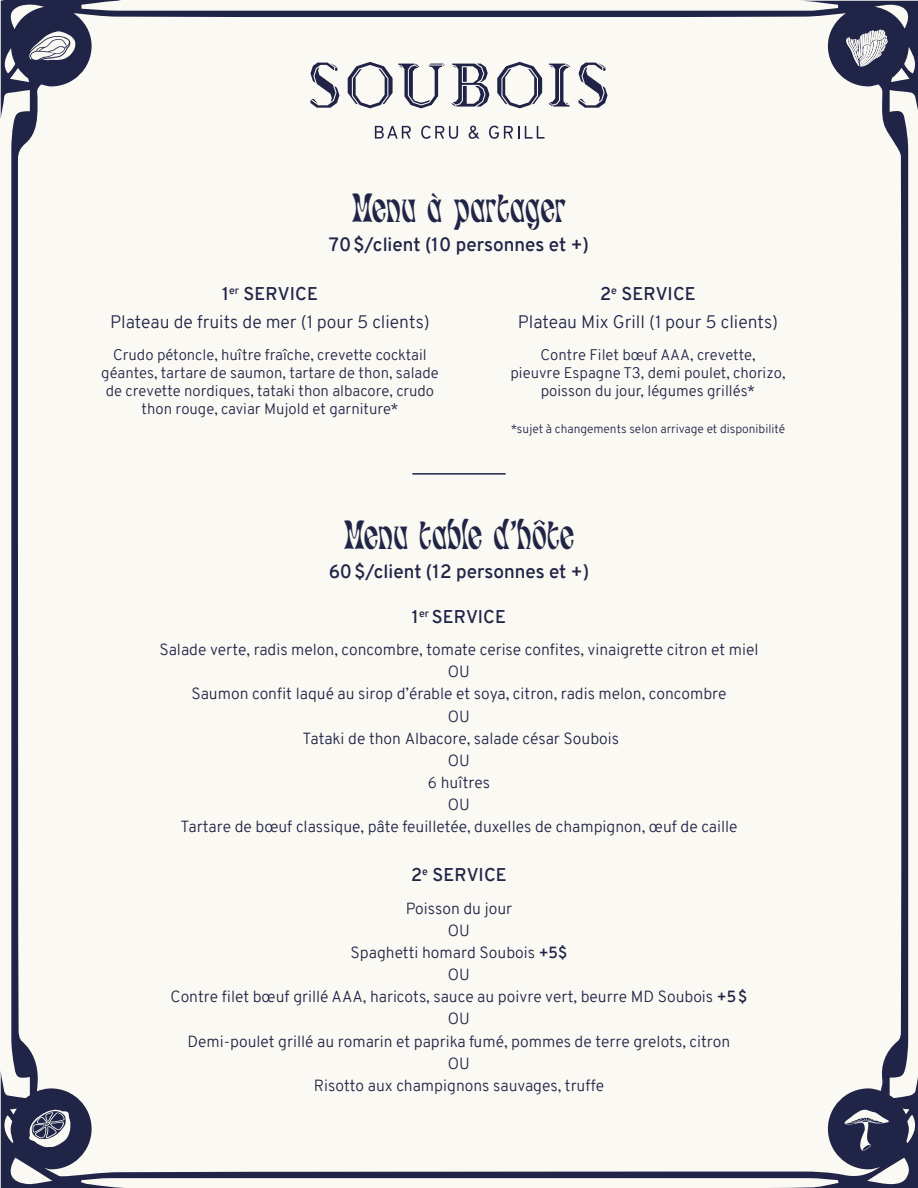
<style>
.page{position:relative;width:918px;height:1188px;background:#fff}
.page>*{position:absolute;margin:0;border:0;box-sizing:border-box;transform-origin:0 0}
.t1{font:40.35px "Molen";letter-spacing:.02em;color:#202447}
.t2{font:600 18.9px "Overpass";color:#202447}
.t3{font:600 18px "Overpass";letter-spacing:.01em;color:#202447}
.t4{font:300 17.7px "Overpass";color:#202447}
.t5{font:300 15.75px/22.2px "Overpass";color:#202447;text-align:center}
.t6{font:300 15px/18px "Overpass";color:#202447;text-align:center}
.t7{font:300 12px "Overpass";color:#202447}
.s1{font-weight:600}
</style>
<div class="page">
<div style="left:1px;top:0;width:917px;height:1188px;background:#fbf9f3"></div>
<svg style="left:845px;top:1110px;width:44px;height:41px"></svg>
<svg style="left:29px;top:31px;width:46px;height:29px"></svg>
<svg style="left:29px;top:1110px;width:41px;height:37px"></svg>
<svg style="left:846px;top:30px;width:42px;height:37px"></svg>
<hr style="left:412px;top:473px;width:94px;height:2px;background:#202347">
<svg style="left:310px;top:62px;width:298px;height:46px"></svg>
<svg style="left:375px;top:126px;width:36px;height:13px"></svg>
<svg style="left:421px;top:126px;width:37px;height:13px"></svg>
<svg style="left:469px;top:126px;width:11px;height:13px"></svg>
<svg style="left:489px;top:126px;width:30px;height:13px"></svg>
<svg style="left:525px;top:126px;width:20px;height:13px"></svg>
<h1 class="t1" style="left:352px;top:187px;width:216px">Menu à partager</h1>
<p class="t2" style="left:329px;top:231px;width:262px">70$/client (10 personnes et +)</p>
<p class="t3" style="left:222px;top:280px;width:97px">1<sup>er</sup> SERVICE</p>
<p class="t4" style="left:110px;top:310px;width:321px">Plateau de fruits de mer (1 pour 5 clients)</p>
<p class="t6" style="left:101px;top:346px;width:339px">Crudo pétoncle, huître fraîche, crevette cocktail géantes, tartare de saumon, tartare de thon, salade de crevette nordiques, tataki thon albacore, crudo thon rouge, caviar Mujold et garniture*</p>
<p class="t3" style="left:600px;top:280px;width:97px">2<sup>e</sup> SERVICE</p>
<p class="t4" style="left:518px;top:310px;width:262px">Plateau Mix Grill (1 pour 5 clients)</p>
<p class="t6" style="left:510px;top:346px;width:277px">Contre Filet bœuf AAA, crevette,<br>pieuvre Espagne T3, demi poulet, chorizo, poisson du jour, légumes grillés*</p>
<p class="t7" style="left:511px;top:420px;width:276px">*sujet à changements selon arrivage et disponibilité</p>
<h1 class="t1" style="left:344px;top:514px;width:232px">Menu table d’hôte</h1>
<p class="t2" style="left:329px;top:558px;width:262px">60$/client (12 personnes et +)</p>
<p class="t3" style="left:412px;top:604px;width:96px">1<sup>er</sup> SERVICE</p>
<p class="t5" style="left:159px;top:639px;width:601px">Salade verte, radis melon, concombre, tomate cerise confites, vinaigrette citron et miel OU<br>Saumon confit laqué au sirop d’érable et soya, citron, radis melon, concombre<br>OU<br>Tataki de thon Albacore, salade césar Soubois<br>OU<br>6 huîtres<br>OU<br>Tartare de bœuf classique, pâte feuilletée, duxelles de champignon, œuf de caille</p>
<p class="t3" style="left:411px;top:862px;width:97px">2<sup>e</sup> SERVICE</p>
<p class="t5" style="left:171px;top:897px;width:578px">Poisson du jour<br>OU<br>Spaghetti homard Soubois <span class="s1">+5$<br></span>OU<br>Contre filet bœuf grillé AAA, haricots, sauce au poivre vert, beurre MD Soubois <span class="s1">+5$<br></span>OU<br>Demi-poulet grillé au romarin et paprika fumé, pommes de terre grelots, citron<br>OU<br>Risotto aux champignons sauvages, truffe</p>
</div>
